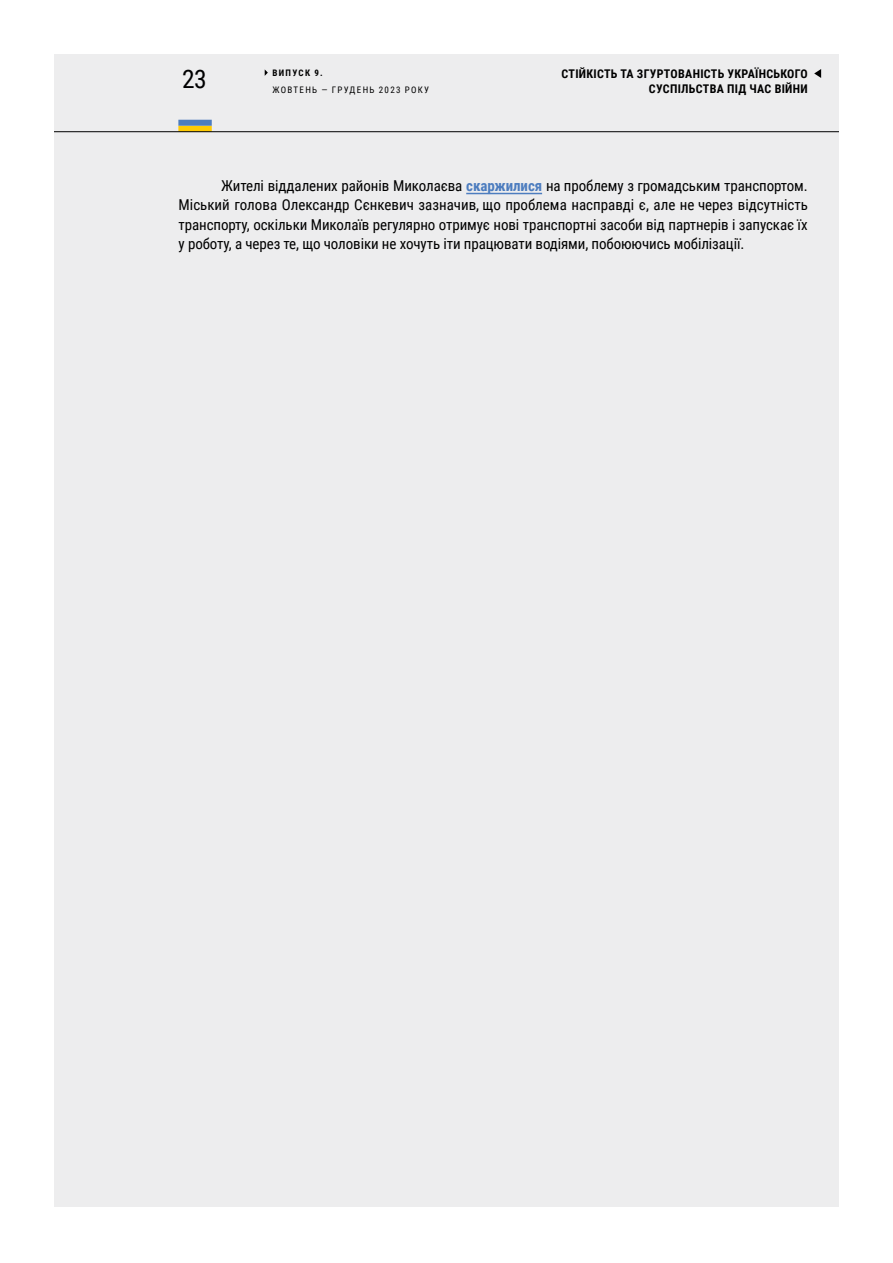
<style>
.page{position:relative;width:893px;height:1263px;background:#fff}
.page>*{position:absolute;margin:0;border:0;box-sizing:border-box;transform-origin:0 0}
.t1{font:25.5px "Roboto Condensed";color:#000}
.t2{font:15px/19.5px "Roboto Condensed";letter-spacing:-.005em;color:#000;text-align:justify}
.t3{font:700 12px/15px "Roboto Condensed";letter-spacing:.025em;color:#000;text-align:right}
.t4{font:9px "Roboto Condensed";letter-spacing:.145em;color:#000}
.t5{font:700 9px "Roboto Condensed";letter-spacing:.145em;color:#000}
.s1{font-weight:700;color:#4d7dbf}
</style>
<div class="page">
<div style="left:54px;top:54px;width:785px;height:1152px;background:#ededee"></div>
<svg style="left:265px;top:70px;width:3px;height:6px"></svg>
<svg style="left:814px;top:69px;width:7px;height:9px"></svg>
<div style="left:178px;top:126px;width:34px;height:6px;background:#ffcb05"></div>
<div style="left:178px;top:120px;width:34px;height:6px;background:#4d7dbf"></div>
<hr style="left:54px;top:131px;width:785px;height:1px;background:#000">
<hr style="left:466px;top:193px;width:76px;height:1px;background:#4d7dbf">
<h1 class="t1" style="left:182px;top:61px;width:26px">23</h1>
<p class="t5" style="left:272px;top:66px;width:52px">ВИПУСК 9.</p>
<p class="t4" style="left:272px;top:83px;width:158px">ЖОВТЕНЬ — ГРУДЕНЬ 2023 РОКУ</p>
<p class="t3" style="left:562px;top:66px;width:248px">СТІЙКІСТЬ ТА ЗГУРТОВАНІСТЬ УКРАЇНСЬКОГО<br>СУСПІЛЬСТВА ПІД ЧАС ВІЙНИ</p>
<p class="t2" style="left:179px;top:175px;width:631px;text-indent:43px">Жителі віддалених районів Миколаєва <span class="s1">скаржилися</span> на проблему з громадським транспортом.<br>Міський голова Олександр Сєнкевич зазначив, що проблема насправді є, але не через відсутність транспорту, оскільки Миколаїв регулярно отримує нові транспортні засоби від партнерів і запускає їх у роботу, а через те, що чоловіки не хочуть іти працювати водіями, побоюючись мобілізації.</p>
</div>
